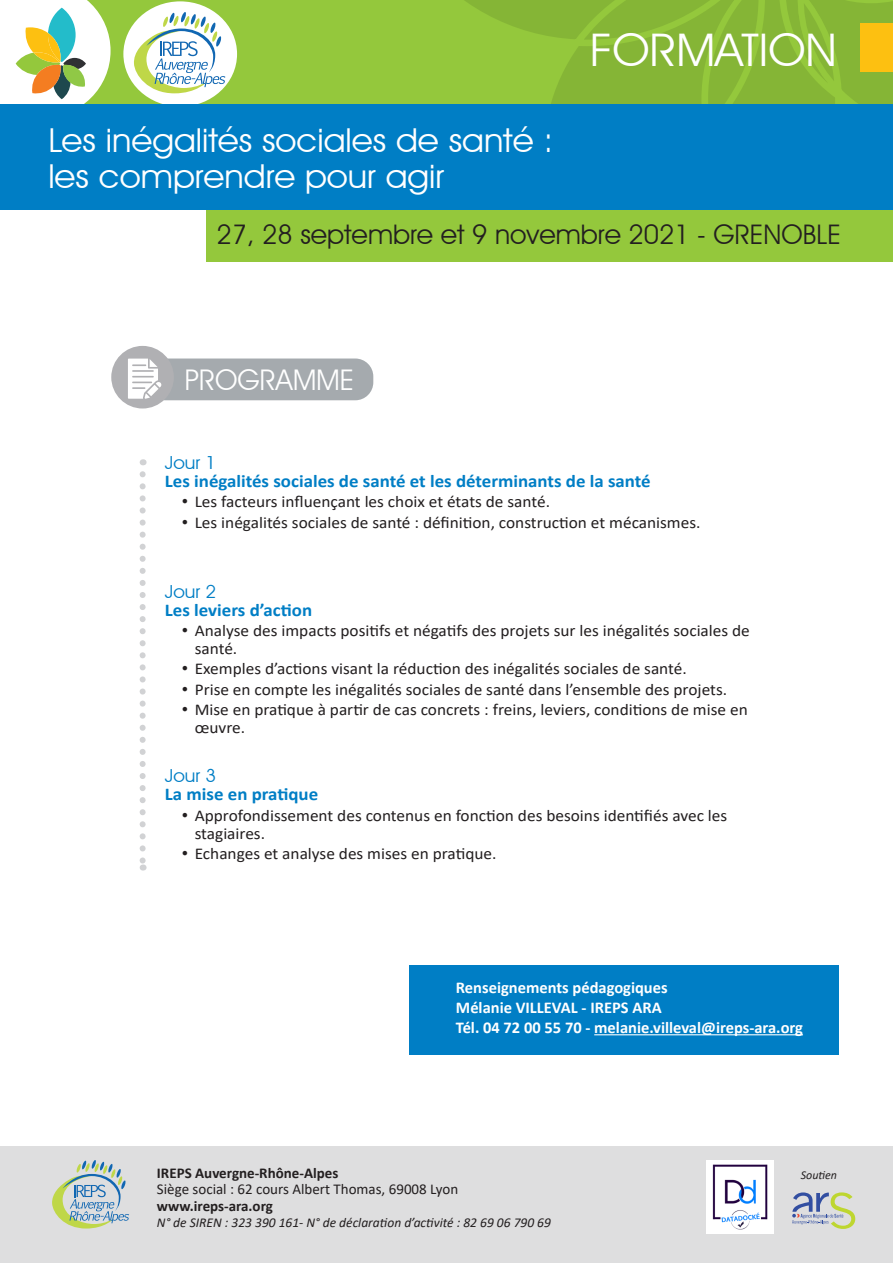
<style>
.page{position:relative;width:893px;height:1263px;background:#fff}
.page>*{position:absolute;margin:0;border:0;box-sizing:border-box;transform-origin:0 0}
.t1{font:45px "Avant Garde IT Cby BT";color:#fff;scale:1.05 1}
.t2{font:33px "Avant Garde IT Cby BT";color:#fff;scale:1.05 1}
.t3{font:28.5px "Avant Garde IT Cby BT";color:#fff}
.t4{font:27px "Avant Garde IT Cby BT";color:#231f20}
.t5{font:700 18px "Calibri";color:#007ec5;scale:1.05 1}
.t6{font:18px "Avant Garde IT Cby BT";color:#007ec5;scale:1.05 1}
.t7{font:16.5px/18px "Calibri";color:#231f20;scale:1.05 1}
.t8{font:700 16.5px/19.8px "Calibri";color:#fff}
.t9{font:700 15px "Calibri";color:#231f20}
.t10{font:15px "Calibri";color:#231f20}
.t11{font:italic 13.5px "Calibri";color:#231f20}
.t12{font:italic 12px "Calibri";color:#231f20}
.s1{font-family:"Times New Roman";font-size:18px}
</style>
<div class="page">
<div style="left:69px;top:0;width:824px;height:124px;background:#94c83c"></div>
<svg style="left:0;top:0;width:111px;height:105px"></svg>
<svg style="left:410px;top:0;width:483px;height:105px"></svg>
<div style="left:123px;top:1px;width:114px;height:106px;background:#fff;border-radius:50%"></div>
<svg style="left:133px;top:12px;width:92px;height:81px"></svg>
<div style="left:0;top:1146px;width:893px;height:117px;background:#dededf"></div>
<img style="left:706px;top:1161px;width:68px;height:72px">
<svg style="left:792px;top:1192px;width:63px;height:37px"></svg>
<svg style="left:52px;top:1160px;width:77px;height:68px"></svg>
<div style="left:147px;top:358px;width:226px;height:42px;background:#a5aaae;border-radius:18px"></div>
<svg style="left:140px;top:474px;width:6px;height:396px"></svg>
<div style="left:860px;top:23px;width:33px;height:49px;background:#fdc011"></div>
<div style="left:111px;top:346px;width:63px;height:62px;background:#b0b0b3;border-radius:50%"></div>
<svg style="left:128px;top:359px;width:34px;height:40px"></svg>
<div style="left:409px;top:965px;width:430px;height:89px;background:#007ec5"></div>
<hr style="left:594px;top:1034px;width:209px;height:1px;background:#fff">
<div style="left:206px;top:210px;width:687px;height:51px;background:#94c83c"></div>
<div style="left:0;top:105px;width:893px;height:105px;background:#007ec5"></div>
<p class="t2" style="left:48px;top:120px;width:483px">Les inégalités sociales de santé :</p>
<p class="t2" style="left:48px;top:156px;width:378px">les comprendre pour agir</p>
<p class="t1" style="left:590px;top:22px;width:237px">FORMATION</p>
<p class="t4" style="left:216px;top:218px;width:626px">27, 28 septembre et 9 novembre 2021 - GRENOBLE</p>
<p class="t3" style="left:185px;top:363px;width:171px">PROGRAMME</p>
<p class="t6" style="left:165px;top:452px;width:50px">Jour 1</p>
<p class="t5" style="left:165px;top:468px;width:464px">Les inégalités sociales de santé et les déterminants de la santé</p>
<p class="t7" style="left:182px;top:492px;width:352px"><span class="s1">•</span> Les facteurs influençant les choix et états de santé.</p>
<p class="t7" style="left:182px;top:513px;width:495px"><span class="s1">•</span> Les inégalités sociales de santé : définition, construction et mécanismes.</p>
<p class="t6" style="left:165px;top:581px;width:50px">Jour 2</p>
<p class="t5" style="left:165px;top:597px;width:142px">Les leviers d’action</p>
<p class="t7" style="left:195px;top:621px;width:530px;text-indent:-13px"><span class="s1">•</span> Analyse des impacts positifs et négatifs des projets sur les inégalités sociales de santé.</p>
<p class="t7" style="left:182px;top:659px;width:482px"><span class="s1">•</span> Exemples d’actions visant la réduction des inégalités sociales de santé.</p>
<p class="t7" style="left:182px;top:680px;width:521px"><span class="s1">•</span> Prise en compte les inégalités sociales de santé dans l’ensemble des projets.</p>
<p class="t7" style="left:195px;top:700px;width:528px;text-indent:-13px"><span class="s1">•</span> Mise en pratique à partir de cas concrets : freins, leviers, conditions de mise en œuvre.</p>
<p class="t6" style="left:165px;top:765px;width:50px">Jour 3</p>
<p class="t5" style="left:165px;top:782px;width:147px">La mise en pratique</p>
<p class="t7" style="left:195px;top:806px;width:509px;text-indent:-13px"><span class="s1">•</span> Approfondissement des contenus en fonction des besoins identifiés avec les stagiaires.</p>
<p class="t7" style="left:182px;top:844px;width:301px"><span class="s1">•</span> Echanges et analyse des mises en pratique.</p>
<p class="t8" style="left:456px;top:978px;width:349px">Renseignements pédagogiques<br>Mélanie VILLEVAL - IREPS ARA<br>Tél. 04 72 00 55 70 - melanie.villeval@ireps-ara.org</p>
<p class="t9" style="left:157px;top:1162px;width:183px">IREPS Auvergne-Rhône-Alpes</p>
<p class="t10" style="left:157px;top:1179px;width:303px">Siège social : 62 cours Albert Thomas, 69008 Lyon</p>
<p class="t9" style="left:157px;top:1195px;width:117px">www.ireps-ara.org</p>
<p class="t11" style="left:157px;top:1213px;width:395px">N° de SIREN : 323 390 161- N° de déclaration d’activité : 82 69 06 790 69</p>
<p class="t12" style="left:801px;top:1166px;width:38px">Soutien</p>
</div>
